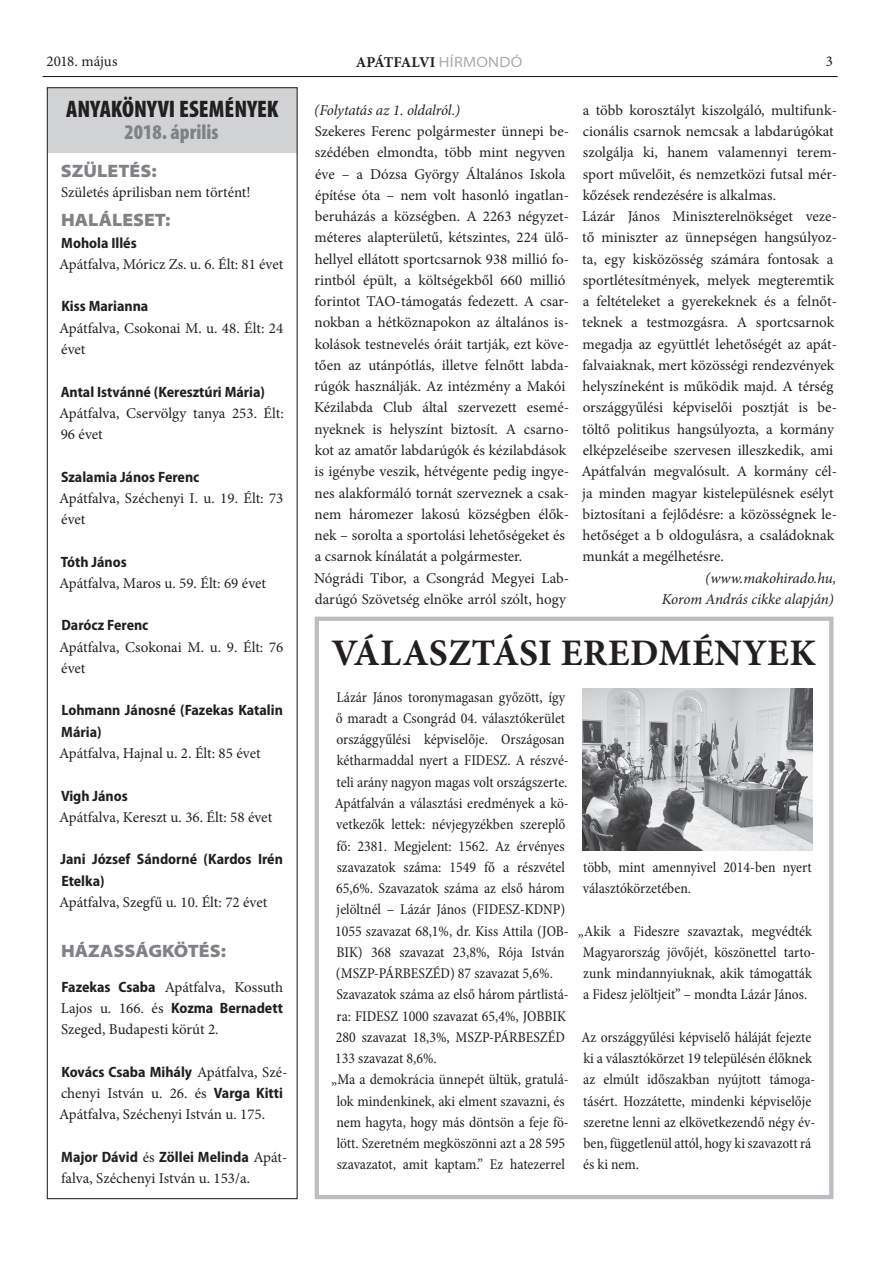
<style>
.page{position:relative;width:893px;height:1263px;background:#fff}
.page>*{position:absolute;margin:0;border:0;box-sizing:border-box;transform-origin:0 0}
.cím{font:700 37.5px "Minion Pro";letter-spacing:.01em;color:#231f20}
.t1{font:900 condensed 24px "Myriad Pro";color:#231f20}
.t2{font:900 condensed 21px "Myriad Pro";color:#808285}
.t3{font:900 semi-expanded 18px "Myriad Pro";color:#808285}
.bevezető{font:15px/21.3px "Minion Pro";color:#231f20}
.t4{font:condensed 15px/21.3px "Minion Pro";color:#231f20}
.t5{font:700 semi-condensed 15px/21.3px "Myriad Pro";color:#231f20}
.aláírás{font:italic 15px/21.3px "Minion Pro";letter-spacing:-.01em;color:#231f20;text-align:right}
.t6{font:700 15px "Minion Pro";letter-spacing:-.025em;color:#231f20}
.s1{font-family:"Myriad Pro";font-weight:400;font-stretch:semi-expanded;color:#a8a9ad}
.s2{font-family:"Myriad Pro";font-weight:700;font-stretch:semi-condensed}
</style>
<div class="page">
<hr style="left:43px;top:76px;width:795px;height:1px;background:#231f20">
<div style="left:48px;top:88px;width:249px;height:65px;background:#d1d2d4"></div>
<div style="left:315px;top:617px;width:518px;height:582px;border:4px solid #bcbdc0"></div>
<img style="left:583px;top:689px;width:229px;height:161px">
<p class="bevezető" style="left:47px;top:51px;width:72px">2018. május</p>
<p class="t6" style="left:356px;top:51px;width:168px">APÁTFALVI <span class="s1">HÍRMONDÓ</span></p>
<p class="bevezető" style="left:826px;top:51px;width:9px">3</p>
<p class="t1" style="left:66px;top:93px;width:214px">ANYAKÖNYVI ESEMÉNYEK</p>
<p class="t2" style="left:125px;top:119px;width:95px">2018. április</p>
<p class="t3" style="left:61px;top:158px;width:97px">SZÜLETÉS:</p>
<p class="bevezető" style="left:61px;top:181px;width:191px">Születés áprilisban nem történt!</p>
<p class="t3" style="left:61px;top:207px;width:111px">HALÁLESET:</p>
<p class="t5" style="left:61px;top:232px;width:77px">Mohola Illés</p>
<p class="bevezető" style="left:59px;top:254px;width:226px">Apátfalva, Móricz Zs. u. 6. Élt: 81 évet</p>
<p class="t5" style="left:61px;top:295px;width:88px">Kiss Marianna</p>
<p class="bevezető" style="left:59px;top:317px;width:226px">Apátfalva, Csokonai M. u. 48. Élt: 24 évet</p>
<p class="t5" style="left:61px;top:380px;width:206px">Antal Istvánné (Keresztúri Mária)</p>
<p class="bevezető" style="left:59px;top:402px;width:226px">Apátfalva, Cservölgy tanya 253. Élt:<br>96 évet</p>
<p class="t5" style="left:61px;top:465px;width:140px">Szalamia János Ferenc</p>
<p class="bevezető" style="left:59px;top:487px;width:226px">Apátfalva, Széchenyi I. u. 19. Élt: 73 évet</p>
<p class="t5" style="left:61px;top:550px;width:67px">Tóth János</p>
<p class="bevezető" style="left:59px;top:572px;width:208px">Apátfalva, Maros u. 59. Élt: 69 évet</p>
<p class="t5" style="left:61px;top:614px;width:89px">Darócz Ferenc</p>
<p class="bevezető" style="left:59px;top:636px;width:226px">Apátfalva, Csokonai M. u. 9. Élt: 76 évet</p>
<p class="t5" style="left:61px;top:699px;width:223px">Lohmann Jánosné (Fazekas Katalin<br>Mária)</p>
<p class="bevezető" style="left:59px;top:743px;width:203px">Apátfalva, Hajnal u. 2. Élt: 85 évet</p>
<p class="t5" style="left:61px;top:784px;width:68px">Vigh János</p>
<p class="bevezető" style="left:59px;top:806px;width:215px">Apátfalva, Kereszt u. 36. Élt: 58 évet</p>
<p class="t5" style="left:61px;top:848px;width:224px">Jani József Sándorné (Kardos Irén<br>Etelka)</p>
<p class="bevezető" style="left:59px;top:891px;width:210px">Apátfalva, Szegfű u. 10. Élt: 72 évet</p>
<p class="t3" style="left:61px;top:938px;width:166px">HÁZASSÁGKÖTÉS:</p>
<p class="bevezető" style="left:61px;top:976px;width:224px;text-align:justify"><span class="s2">Fazekas Csaba</span> Apátfalva, Kossuth Lajos u. 166. és <span class="s2">Kozma Bernadett </span>Szeged, Budapesti körút 2.</p>
<p class="bevezető" style="left:59px;top:1061px;width:230px"><span class="s2">Kovács Csaba Mihály</span> Apátfalva, Szé&shy;chenyi István u. 26. és <span class="s2">Varga Kitti<br></span>Apátfalva, Széchenyi István u. 175.</p>
<p class="bevezető" style="left:61px;top:1146px;width:228px"><span class="s2">Major Dávid</span> és <span class="s2">Zöllei Melinda</span> Apát&shy;falva, Széchenyi István u. 153/a.</p>
<p class="bevezető" style="left:583px;top:99px;width:256px">a több korosztályt kiszolgáló, multifunk&shy;cionális csarnok nemcsak a labdarúgókat szolgálja ki, hanem valamennyi terem&shy;sport művelőit, és nemzetközi futsal mér&shy;kőzések rendezésére is alkalmas.</p>
<p class="bevezető" style="left:581px;top:206px;width:257px">Lázár János Miniszterelnökséget veze&shy;tő miniszter az ünnepségen hangsúlyoz&shy;ta, egy kisközösség számára fontosak a sportlétesítmények, melyek megteremtik a feltételeket a gyerekeknek és a felnőt&shy;teknek a testmozgásra. A sportcsarnok megadja az együttlét lehetőségét az apát&shy;falvaiaknak, mert közösségi rendezvények helyszíneként is működik majd. A térség országgyűlési képviselői posztját is be&shy;töltő politikus hangsúlyozta, a kormány elképzeléseibe szervesen illeszkedik, ami Apátfalván megvalósult. A kormány cél&shy;ja minden magyar kistelepülésnek esélyt biztosítani a fejlődésre: a közösségnek le&shy;hetőséget a b oldogulásra, a családoknak munkát a megélhetésre.</p>
<p class="aláírás" style="left:662px;top:567px;width:176px">(www.makohirado.hu,<br>Korom András cikke alapján)</p>
<p class="aláírás" style="left:314px;top:99px;width:147px">(Folytatás az 1. oldalról.)</p>
<p class="bevezető" style="left:314px;top:121px;width:257px">Szekeres Ferenc polgármester ünnepi be&shy;szédében elmondta, több mint negyven éve – a Dózsa György Általános Iskola építése óta – nem volt hasonló ingatlan&shy;beruházás a községben. A 2263 négyzet&shy;méteres alapterületű, kétszintes, 224 ülő&shy;hellyel ellátott sportcsarnok 938 millió fo&shy;rintból épült, a költségekből 660 millió forintot TAO-támogatás fedezett. A csar&shy;nokban a hétköznapokon az általános is&shy;kolások testnevelés óráit tartják, ezt köve&shy;tően az utánpótlás, illetve felnőtt labda&shy;rúgók használják. Az intézmény a Makói Kézilabda Club által szervezett esemé&shy;nyeknek is helyszínt biztosít. A csarno&shy;kot az amatőr labdarúgók és kézilabdások is igénybe veszik, hétvégente pedig ingye&shy;nes alakformáló tornát szerveznek a csak&shy;nem háromezer lakosú községben élők&shy;nek – sorolta a sportolási lehetőségeket és a csarnok kínálatát a polgármester.</p>
<p class="bevezető" style="left:314px;top:567px;width:256px">Nógrádi Tibor, a Csongrád Megyei Lab&shy;darúgó Szövetség elnöke arról szólt, hogy</p>
<p class="cím" style="left:331px;top:627px;width:486px">VÁLASZTÁSI EREDMÉNYEK</p>
<p class="t4" style="left:335px;top:686px;width:235px">Lázár János toronymagasan győzött, így ő maradt a Csongrád 04. választókerület országgyűlési képviselője. Országosan kétharmaddal nyert a FIDESZ. A részvé&shy;teli arány nagyon magas volt országszerte.<br>Apátfalván a választási eredmények a kö&shy;vetkezők lettek: névjegyzékben szereplő fő: 2381. Megjelent: 1562. Az érvényes szavazatok száma: 1549 fő a részvétel 65,6%. Szavazatok száma az első három jelöltnél – Lázár János (FIDESZ-KDNP)<br>1055 szavazat 68,1%, dr. Kiss Attila (JOB-BIK) 368 szavazat 23,8%, Rója István (MSZP-PÁRBESZÉD) 87 szavazat 5,6%.</p>
<p class="t4" style="left:335px;top:984px;width:235px">Szavazatok száma az első három pártlistá&shy;ra: FIDESZ 1000 szavazat 65,4%, JOBBIK 280 szavazat 18,3%, MSZP-PÁRBESZÉD 133 szavazat 8,6%.</p>
<p class="t4" style="left:331px;top:1069px;width:239px;text-align:center">„Ma a demokrácia ünnepét ültük, gratulá&shy;lok mindenkinek, aki elment szavazni, és nem hagyta, hogy más döntsön a feje fö&shy;lött. Szeretném megköszönni azt a 28 595 szavazatot, amit kaptam.” Ez hatezerrel</p>
<p class="t4" style="left:583px;top:856px;width:230px">több, mint amennyivel 2014-ben nyert választókörzetében.</p>
<p class="t4" style="left:578px;top:920px;width:239px;text-align:center">„Akik a Fideszre szavaztak, megvédték Magyarország jövőjét, köszönettel tarto&shy;zunk mindannyiuknak, akik támogatták a Fidesz jelöltjeit” – mondta Lázár János.</p>
<p class="t4" style="left:581px;top:1027px;width:235px">Az országgyűlési képviselő háláját fejezte ki a választókörzet 19 településén élőknek az elmúlt időszakban nyújtott támoga&shy;tásért. Hozzátette, mindenki képviselője szeretne lenni az elkövetkezendő négy év&shy;ben, függetlenül attól, hogy ki szavazott rá és ki nem.</p>
</div>
